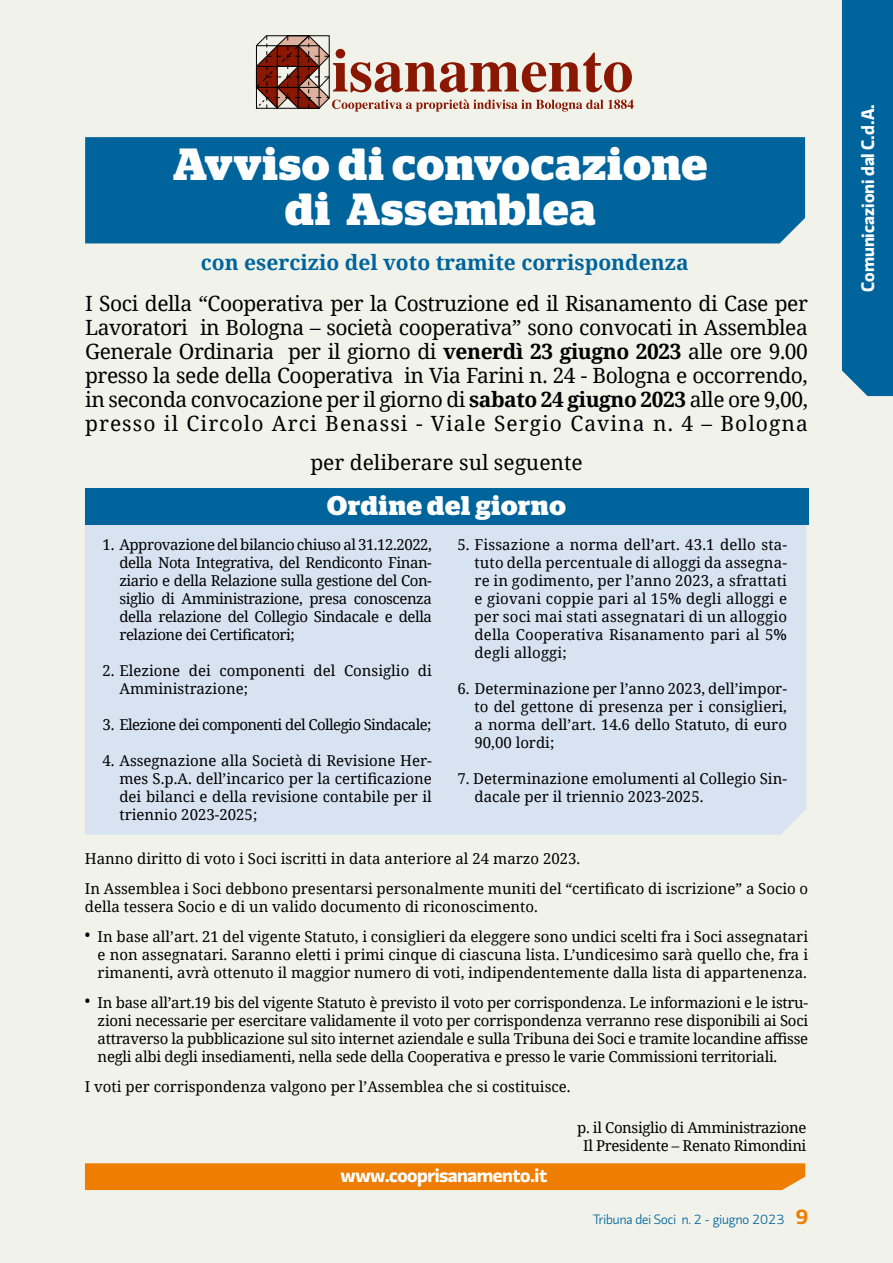
<style>
.page{position:relative;width:893px;height:1263px;background:#f1f3ea}
.page>*{position:absolute;margin:0;border:0;box-sizing:border-box;transform-origin:0 0}
.t1{font:700 45px/45px "Stag";letter-spacing:.025em;color:#fff;text-align:center}
.t2{font:700 27px "Stag";letter-spacing:.025em;color:#fff}
.t3{font:21px/24px "Noto Serif";letter-spacing:.05em;color:#000;text-align:justify}
.t4{font:700 21px "Noto Serif";color:#00649c}
.t5{font:21px "Noto Serif";color:#000}
.t6{font:700 19.65px "Divenire";letter-spacing:-.025em;color:#fff}
.t7{font:700 18px "Divenire";color:#fff}
.t8{font:15px/18px "Noto Serif";color:#000;text-align:justify}
.t9{font:15px/18px "Noto Serif";letter-spacing:-.025em;color:#000;text-align:center}
.t10{font:15px "Noto Serif";letter-spacing:-.04em;color:#000}
.t11{font:300 13.5px "Divenire";color:#00649c}
.s1{font-weight:700}
.s2{font-weight:700;font-size:21px;color:#ef7d00}
</style>
<div class="page">
<div style="left:842px;top:0;width:51px;height:396px;background:#00649c"></div>
<div style="left:85px;top:525px;width:721px;height:309px;background:#d8e3f1"></div>
<div style="left:85px;top:489px;width:723px;height:36px;background:#00649c"></div>
<div style="left:85px;top:1163px;width:720px;height:27px;background:#ef7d00"></div>
<svg style="left:256px;top:35px;width:378px;height:77px"></svg>
<div style="left:85px;top:137px;width:720px;height:106px;background:#00649c"></div>
<h1 class="t1" style="left:173px;top:142px;width:536px">Avviso di convocazione di Assemblea</h1>
<h3 class="t4" style="left:201px;top:247px;width:489px">con esercizio del voto tramite corrispondenza</h3>
<p class="t3" style="left:85px;top:290px;width:724px">I Soci della “Cooperativa per la Costruzione ed il Risanamento di Case per Lavoratori in Bologna – società cooperativa” sono convocati in Assemblea Generale Ordinaria per il giorno di <span class="s1">venerdì 23 giugno 2023</span> alle ore 9.00 presso la sede della Cooperativa in Via Farini n. 24 - Bologna e occorrendo, in seconda convocazione per il giorno di <span class="s1">sabato 24 giugno 2023</span> alle ore 9,00, presso il Circolo Arci Benassi - Viale Sergio Cavina n. 4 – Bologna</p>
<h3 class="t5" style="left:310px;top:448px;width:274px">per deliberare sul seguente</h3>
<h2 class="t2" style="left:327px;top:489px;width:240px">Ordine del giorno</h2>
<p class="t8" style="left:119px;top:535px;width:314px;text-indent:-17px">1. Approvazione del bilancio chiuso al 31.12.2022, della Nota Integrativa, del Rendiconto Finan&shy;ziario e della Relazione sulla gestione del Con&shy;siglio di Amministrazione, presa conoscenza della relazione del Collegio Sindacale e della relazione dei Certificatori;</p>
<p class="t8" style="left:119px;top:661px;width:314px;text-indent:-17px">2. Elezione dei componenti del Consiglio di<br>Amministrazione;</p>
<p class="t10" style="left:102px;top:714px;width:330px">3. Elezione dei componenti del Collegio Sindacale;</p>
<p class="t8" style="left:119px;top:751px;width:314px;text-indent:-17px">4. Assegnazione alla Società di Revisione Her&shy;mes S.p.A. dell’incarico per la certificazione dei bilanci e della revisione contabile per il triennio 2023-2025;</p>
<p class="t8" style="left:474px;top:535px;width:314px;text-indent:-17px">5. Fissazione a norma dell’art. 43.1 dello sta&shy;tuto della percentuale di alloggi da assegna&shy;re in godimento, per l’anno 2023, a sfrattati e giovani coppie pari al 15% degli alloggi e per soci mai stati assegnatari di un alloggio della Cooperativa Risanamento pari al 5% degli alloggi;</p>
<p class="t8" style="left:474px;top:679px;width:314px;text-indent:-17px">6. Determinazione per l’anno 2023, dell’impor&shy;to del gettone di presenza per i consiglieri, a norma dell’art. 14.6 dello Statuto, di euro 90,00 lordi;</p>
<p class="t8" style="left:474px;top:769px;width:314px;text-indent:-17px">7. Determinazione emolumenti al Collegio Sin&shy;dacale per il triennio 2023-2025.</p>
<p class="t8" style="left:85px;top:843px;width:725px;line-height:30px">Hanno diritto di voto i Soci iscritti in data anteriore al 24 marzo 2023.<br>In Assemblea i Soci debbono presentarsi personalmente muniti del “certificato di iscrizione” a Socio o</p>
<p class="t8" style="left:85px;top:897px;width:454px">della tessera Socio e di un valido documento di riconoscimento.</p>
<p class="t8" style="left:98px;top:927px;width:712px;text-indent:-13px">• In base all’art. 21 del vigente Statuto, i consiglieri da eleggere sono undici scelti fra i Soci assegnatari e non assegnatari. Saranno eletti i primi cinque di ciascuna lista. L’undicesimo sarà quello che, fra i rimanenti, avrà ottenuto il maggior numero di voti, indipendentemente dalla lista di appartenenza.</p>
<p class="t8" style="left:98px;top:993px;width:712px;text-indent:-13px">• In base all’art.19 bis del vigente Statuto è previsto il voto per corrispondenza. Le informazioni e le istru&shy;zioni necessarie per esercitare validamente il voto per corrispondenza verranno rese disponibili ai Soci attraverso la pubblicazione sul sito internet aziendale e sulla Tribuna dei Soci e tramite locandine affisse negli albi degli insediamenti, nella sede della Cooperativa e presso le varie Commissioni territoriali.</p>
<p class="t8" style="left:85px;top:1077px;width:487px">I voti per corrispondenza valgono per l’Assemblea che si costituisce.</p>
<h3 class="t6" style="left:340px;top:1160px;width:208px">www.cooprisanamento.it</h3>
<p class="t9" style="left:577px;top:1118px;width:231px">p. il Consiglio di Amministrazione<br>Il Presidente – Renato Rimondini</p>
<p class="t11" style="left:593px;top:1209px;width:217px">Tribuna dei Soci n. 2 - giugno 2023 <span class="s2">9</span></p>
<p class="t7" style="left:854px;top:292px;width:189px;rotate:-90deg">Comunicazioni dal C.d.A.</p>
</div>
